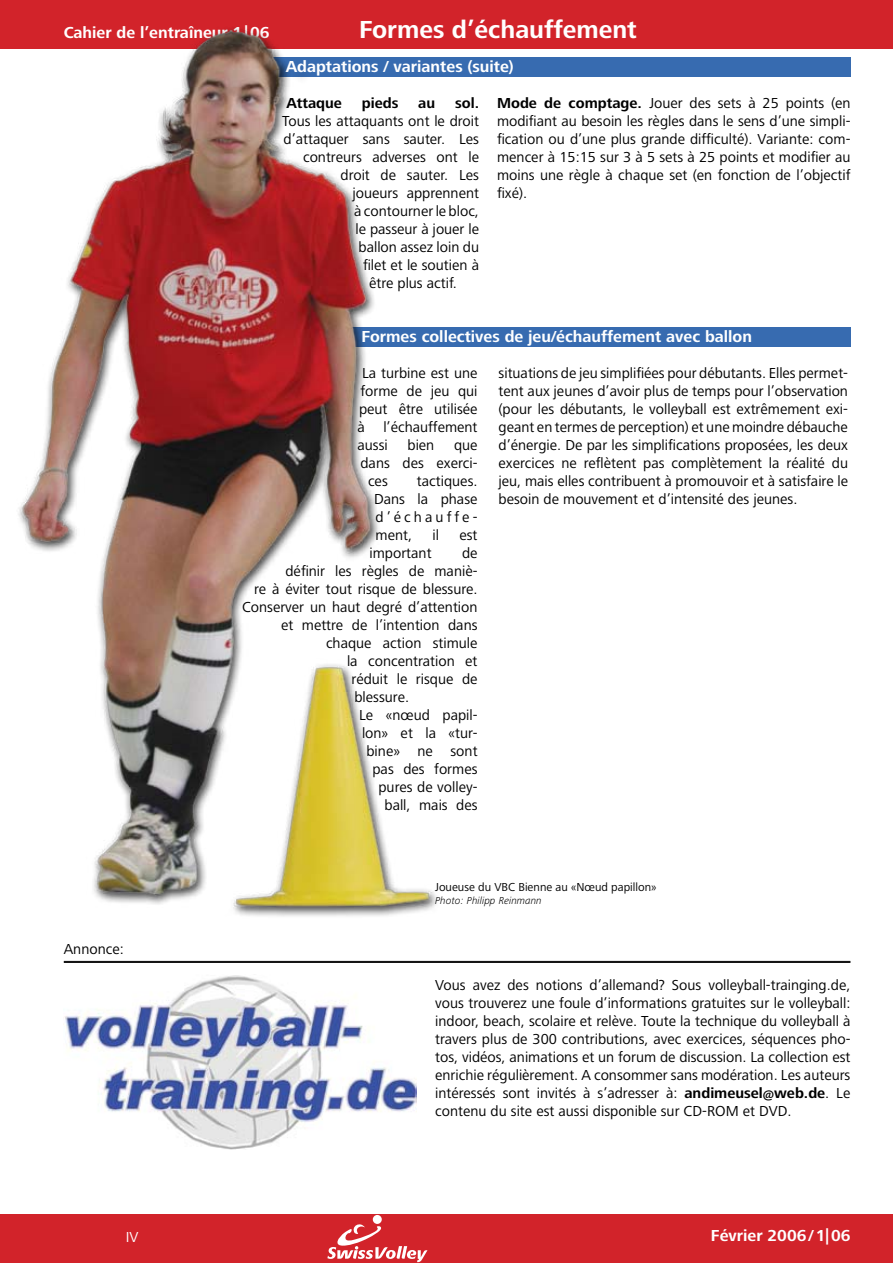
<style>
.page{position:relative;width:893px;height:1263px;background:#fff}
.page>*{position:absolute;margin:0;border:0;box-sizing:border-box;transform-origin:0 0}
.t1{font:700 25.5px "Frutiger Next LT";color:#fff}
.t2{font:700 16.5px "Frutiger Next LT";color:#fff}
.t3{font:15px/18px "Frutiger Next LT";color:#000;text-align:justify}
.t4{font:700 15px "Frutiger Next LT";color:#000}
.t5{font:15px "Frutiger Next LT";color:#fff}
.t6{font:12px "Frutiger Next LT";color:#000}
.t7{font:italic 300 10.5px "Frutiger Next LT";color:#000}
.s1{font-weight:700}
</style>
<div class="page">
<div style="left:0;top:1214px;width:893px;height:49px;background:#d2232a"></div>
<div style="left:0;top:0;width:893px;height:49px;background:#d2232a"></div>
<div style="left:373px;top:1215px;width:9px;height:9px;background:#fff;border-radius:50%"></div>
<svg style="left:327px;top:1224px;width:100px;height:38px"></svg>
<div style="left:197px;top:57px;width:653px;height:19px;background:#376bb0"></div>
<div style="left:170px;top:327px;width:680px;height:19px;background:#376bb0"></div>
<img style="left:18px;top:28px;width:424px;height:889px">
<img style="left:65px;top:975px;width:352px;height:175px">
<hr style="left:64px;top:961px;width:786px;height:1px;background:#000">
<hr style="left:64px;top:962px;width:786px;height:1px;background:#000">
<p class="t2" style="left:64px;top:24px;width:207px">Cahier de l’entraîneur 1|06</p>
<h1 class="t1" style="left:359px;top:15px;width:279px">Formes d’échauffement</h1>
<p class="t2" style="left:286px;top:57px;width:230px">Adaptations / variantes (suite)</p>
<p class="t4" style="left:287px;top:95px;width:57px">Attaque</p>
<p class="t4" style="left:362px;top:95px;width:38px">pieds</p>
<p class="t4" style="left:418px;top:95px;width:18px">au</p>
<p class="t4" style="left:455px;top:95px;width:25px">sol.</p>
<p class="t3" style="left:282px;top:112px;width:199px">Tous les attaquants ont le droit</p>
<p class="t3" style="left:284px;top:130px;width:197px">d’attaquer sans sauter. Les</p>
<p class="t3" style="left:303px;top:148px;width:177px">contreurs adverses ont le</p>
<p class="t3" style="left:341px;top:166px;width:140px">droit de sauter. Les</p>
<p class="t3" style="left:353px;top:184px;width:128px">joueurs apprennent</p>
<p class="t3" style="left:354px;top:202px;width:126px">à contourner le bloc,</p>
<p class="t3" style="left:356px;top:220px;width:125px">le passeur à jouer le</p>
<p class="t3" style="left:359px;top:238px;width:122px">ballon assez loin du</p>
<p class="t3" style="left:363px;top:256px;width:117px">filet et le soutien à</p>
<p class="t3" style="left:369px;top:274px;width:89px">être plus actif.</p>
<p class="t3" style="left:497px;top:94px;width:355px"><span class="s1">Mode de comptage.</span> Jouer des sets à 25 points (en modifiant au besoin les règles dans le sens d’une simpli&shy;fication ou d’une plus grande difficulté). Variante: com&shy;mencer à 15:15 sur 3 à 5 sets à 25 points et modifier au moins une règle à chaque set (en fonction de l’objectif fixé).</p>
<p class="t2" style="left:362px;top:327px;width:392px">Formes collectives de jeu/échauffement avec ballon</p>
<p class="t3" style="left:357px;top:364px;width:122px;text-indent:4px">La turbine est une forme de jeu qui peut être utilisée à l’échauffement aussi</p>
<p class="t3" style="left:407px;top:436px;width:28px">bien</p>
<p class="t3" style="left:454px;top:436px;width:25px">que</p>
<p class="t3" style="left:360px;top:454px;width:119px">dans des exerci-</p>
<p class="t3" style="left:368px;top:472px;width:21px">ces</p>
<p class="t3" style="left:374px;top:472px;width:105px;text-indent:43px">tactiques.<br>Dans la phase d’échauffe&shy;ment,</p>
<p class="t3" style="left:432px;top:526px;width:8px">il</p>
<p class="t3" style="left:459px;top:526px;width:20px">est</p>
<p class="t3" style="left:499px;top:364px;width:351px">situations de jeu simplifiées pour débutants. Elles permet&shy;tent aux jeunes d’avoir plus de temps pour l’observation (pour les débutants, le volleyball est extrêmement exi&shy;geant en termes de perception) et une moindre débauche d’énergie. De par les simplifications proposées, les deux exercices ne reflètent pas complètement la réalité du jeu, mais elles contribuent à promouvoir et à satisfaire le besoin de mouvement et d’intensité des jeunes.</p>
<p class="t3" style="left:369px;top:544px;width:64px">important</p>
<p class="t3" style="left:462px;top:544px;width:17px">de</p>
<p class="t3" style="left:285px;top:562px;width:194px">définir les règles de maniè-</p>
<p class="t3" style="left:254px;top:580px;width:225px">re à éviter tout risque de blessure.</p>
<p class="t3" style="left:242px;top:598px;width:237px">Conserver un haut degré d’attention</p>
<p class="t3" style="left:281px;top:616px;width:198px">et mettre de l’intention dans</p>
<p class="t3" style="left:326px;top:634px;width:153px">chaque action stimule</p>
<p class="t3" style="left:347px;top:652px;width:132px">la concentration et</p>
<p class="t3" style="left:351px;top:670px;width:128px">réduit le risque de</p>
<p class="t3" style="left:354px;top:688px;width:56px">blessure.</p>
<p class="t3" style="left:359px;top:706px;width:120px">Le «nœud papil-</p>
<p class="t3" style="left:362px;top:724px;width:117px">lon» et la «tur-</p>
<p class="t3" style="left:366px;top:742px;width:113px">bine» ne sont</p>
<p class="t3" style="left:372px;top:760px;width:107px">pas des formes</p>
<p class="t3" style="left:378px;top:778px;width:101px">pures de volley-</p>
<p class="t3" style="left:384px;top:796px;width:95px">ball, mais des</p>
<p class="t3" style="left:64px;top:940px;width:62px">Annonce:</p>
<p class="t5" style="left:126px;top:1229px;width:14px">IV</p>
<p class="t6" style="left:435px;top:881px;width:223px">Joueuse du VBC Bienne au «Nœud papillon»</p>
<p class="t7" style="left:435px;top:895px;width:108px">Photo: Philipp Reinmann</p>
<p class="t3" style="left:435px;top:976px;width:417px">Vous avez des notions d’allemand? Sous volleyball-trainging.de, vous trouverez une foule d’informations gratuites sur le volleyball: indoor, beach, scolaire et relève. Toute la technique du volleyball à travers plus de 300 contributions, avec exercices, séquences pho&shy;tos, vidéos, animations et un forum de discussion. La collection est enrichie régulièrement. A consommer sans modération. Les auteurs intéressés sont invités à s’adresser à: <span class="s1">andimeusel@web.de</span>. Le contenu du site est aussi disponible sur CD-ROM et DVD.</p>
<p class="t2" style="left:711px;top:1226px;width:141px">Février 2006/1|06</p>
</div>
